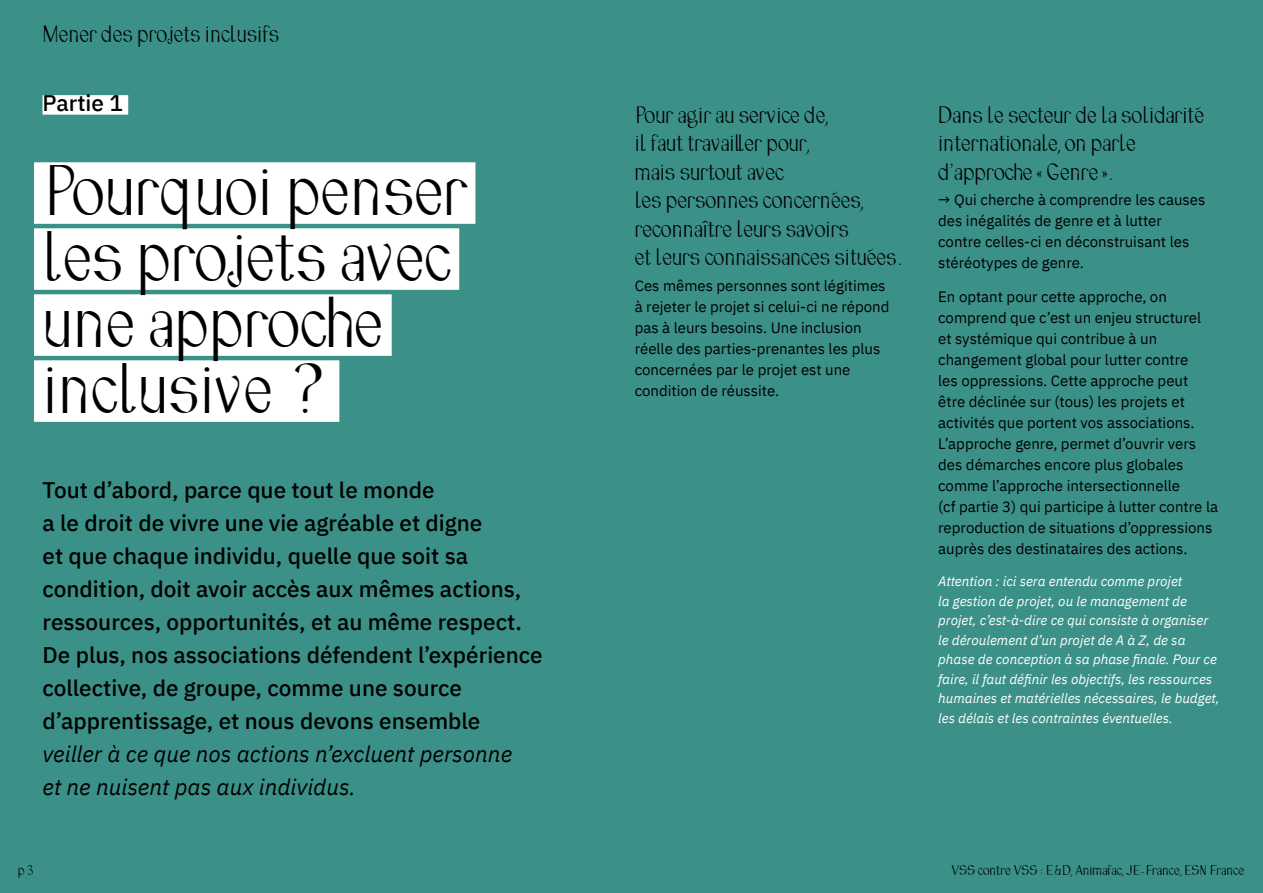
<style>
.page{position:relative;width:1263px;height:893px;background:#3b9188}
.page>*{position:absolute;margin:0;border:0;box-sizing:border-box;transform-origin:0 0}
.t1{font:45px/66px "Combine";color:#000}
.t2{font:500 22.5px/33px "IBM Plex Sans";color:#000}
.t3{font:italic 22.5px/33px "IBM Plex Sans";color:#000}
.t4{font:15px/21px "IBM Plex Sans";color:#000}
.t5{font:15px/28.5px "Combine";color:#000}
.t6{font:italic 13.5px/19.5px "IBM Plex Sans";color:#fff}
.t7{font:9px "Combine";color:#000}
</style>
<div class="page">
<div style="left:43px;top:95px;width:85px;height:20px;background:#fff"></div>
<div style="left:34px;top:162px;width:441px;height:62px;background:#fff"></div>
<div style="left:34px;top:228px;width:425px;height:62px;background:#fff"></div>
<div style="left:34px;top:294px;width:358px;height:62px;background:#fff"></div>
<div style="left:34px;top:360px;width:305px;height:62px;background:#fff"></div>
<p class="t5" style="left:43px;top:23px;width:238px">Mener des projets inclusifs</p>
<h2 class="t2" style="left:43px;top:85px;width:82px">Partie 1</h2>
<h1 class="t1" style="left:43px;top:167px;width:426px">Pourquoi penser les projets avec une approche inclusive ?</h1>
<p class="t2" style="left:43px;top:471px;width:502px">Tout d’abord, parce que tout le monde<br>a le droit de vivre une vie agréable et digne<br>et que chaque individu, quelle que soit sa condition, doit avoir accès aux mêmes actions, ressources, opportunités, et au même respect.<br>De plus, nos associations défendent l’expérience collective, de groupe, comme une source d’apprentissage, et nous devons ensemble</p>
<h2 class="t3" style="left:43px;top:735px;width:471px">veiller à ce que nos actions n’excluent personne et ne nuisent pas aux individus.</h2>
<p class="t7" style="left:18px;top:867px;width:18px">p 3</p>
<p class="t5" style="left:635px;top:103px;width:269px">Pour agir au service de,<br>il faut travailler pour,<br>mais surtout avec<br>les personnes concernées, reconnaître leurs savoirs<br>et leurs connaissances situées.</p>
<p class="t4" style="left:635px;top:274px;width:256px">Ces mêmes personnes sont légitimes à rejeter le projet si celui-ci ne répond pas à leurs besoins. Une inclusion réelle des parties-prenantes les plus concernées par le projet est une condition de réussite.</p>
<p class="t5" style="left:938px;top:103px;width:267px">Dans le secteur de la solidarité internationale, on parle d'approche « Genre ».</p>
<p class="t4" style="left:938px;top:188px;width:269px">→ Qui cherche à comprendre les causes des inégalités de genre et à lutter contre celles-ci en déconstruisant les stéréotypes de genre.</p>
<p class="t4" style="left:938px;top:285px;width:281px">En optant pour cette approche, on comprend que c’est un enjeu structurel et systémique qui contribue à un changement global pour lutter contre<br>les oppressions. Cette approche peut être déclinée sur (tous) les projets et activités que portent vos associations.<br>L’approche genre, permet d’ouvrir vers des démarches encore plus globales comme l’approche intersectionnelle<br>(cf partie 3) qui participe à lutter contre la reproduction de situations d’oppressions auprès des destinataires des actions.</p>
<p class="t6" style="left:938px;top:571px;width:283px">Attention : ici sera entendu comme projet<br>la gestion de projet, ou le management de projet, c’est-à-dire ce qui consiste à organiser le déroulement d’un projet de A à Z, de sa phase de conception à sa phase finale. Pour ce faire, il faut définir les objectifs, les ressources humaines et matérielles nécessaires, le budget, les délais et les contraintes éventuelles.</p>
<p class="t7" style="left:951px;top:866px;width:294px">VSS contre VSS : E&amp;D, Animafac, JE-France, ESN France</p>
</div>
